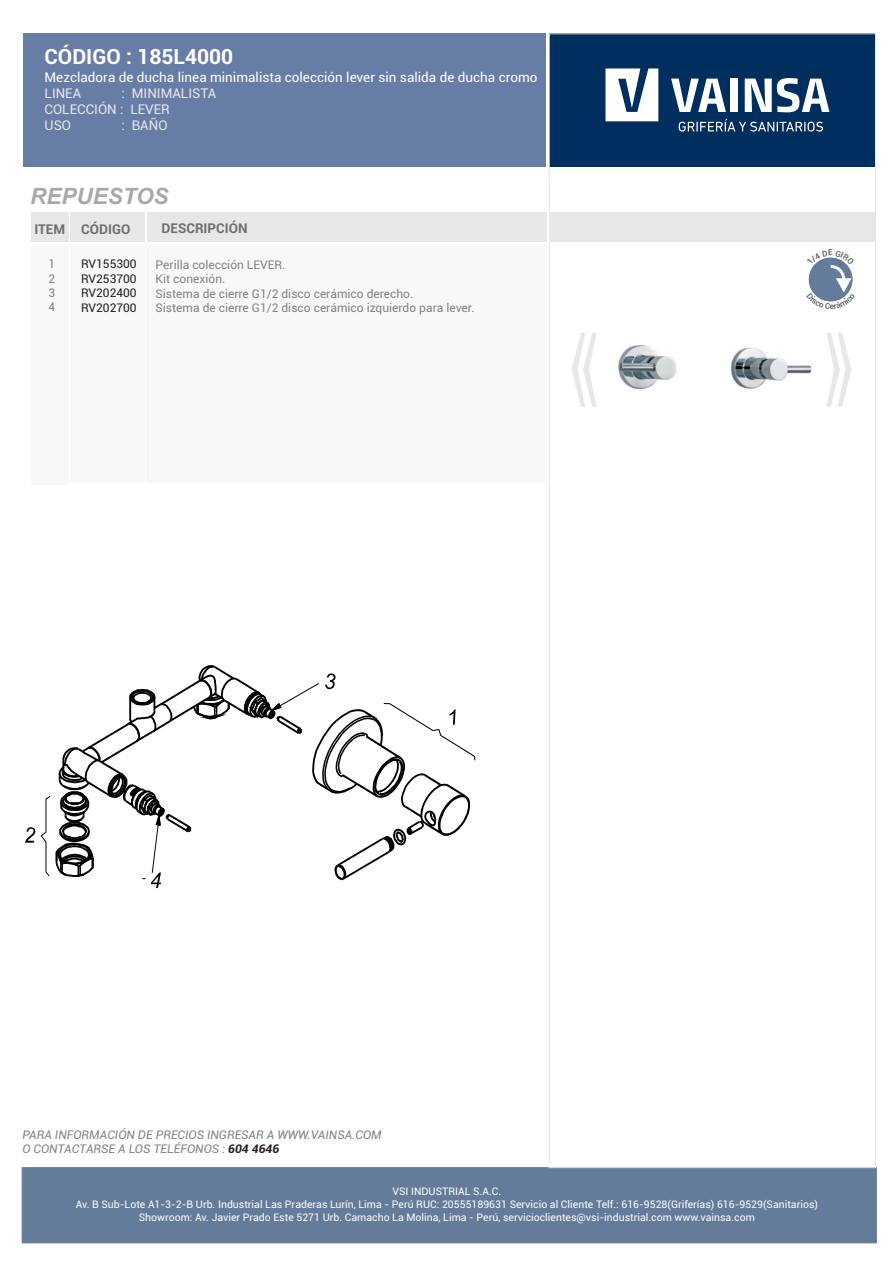
<style>
.page{position:relative;width:893px;height:1263px;background:#fff}
.page>*{position:absolute;margin:0;border:0;box-sizing:border-box;transform-origin:0 0}
.t1{font:166.2px "Arial";color:#e6e7e9;scale:.36 1}
.t2{font:italic 700 22.5px "Arial";color:#a8a9ad}
.t3{font:700 21px "Roboto";color:#fff}
.t4{font:13.5px "Roboto";color:#fff}
.t5{font:13.5px/16.2px "Roboto";color:#e6e7e9}
.t6{font:700 13.5px "Roboto";color:#6c6d70}
.t7{font:12px/14.4px "Roboto";color:#808285;text-align:justify}
.t8{font:italic 12px/14.4px "Roboto";color:#808285}
.t9{font:12px/14.4px "Roboto";color:#231f20;text-align:justify}
.t10{font:10.5px/12.6px "Roboto";color:#fff;text-align:center}
.s1{font-weight:700;color:#231f20}
</style>
<div class="page">
<div style="left:147px;top:213px;width:400px;height:29px;background:#e6e7e9"></div>
<div style="left:71px;top:213px;width:74px;height:29px;background:#e6e7e9"></div>
<div style="left:32px;top:213px;width:37px;height:29px;background:#e6e7e9"></div>
<div style="left:146px;top:244px;width:401px;height:238px;background:#f8f8f7"></div>
<div style="left:549px;top:34px;width:326px;height:133px;background:#002e5e"></div>
<svg style="left:605px;top:68px;width:53px;height:53px"></svg>
<svg style="left:671px;top:79px;width:55px;height:33px"></svg>
<div style="left:730px;top:79px;width:8px;height:33px;background:#fff"></div>
<svg style="left:745px;top:78px;width:84px;height:34px"></svg>
<svg style="left:679px;top:119px;width:144px;height:13px"></svg>
<div style="left:23px;top:34px;width:522px;height:133px;background:#687da6"></div>
<div style="left:70px;top:244px;width:75px;height:239px;background:#f8f8f7"></div>
<div style="left:32px;top:244px;width:37px;height:241px;background:#f8f8f7"></div>
<div style="left:22px;top:1167px;width:855px;height:76px;background:#647b99"></div>
<div style="left:550px;top:213px;width:325px;height:29px;background:#e6e7e9"></div>
<img style="left:730px;top:347px;width:82px;height:42px">
<img style="left:618px;top:345px;width:59px;height:45px">
<svg style="left:25px;top:665px;width:451px;height:224px"></svg>
<svg style="left:806px;top:257px;width:48px;height:52px"></svg>
<h3 class="t3" style="left:45px;top:48px;width:190px">CÓDIGO : 185L4000</h3>
<p class="t4" style="left:45px;top:72px;width:494px">Mezcladora de ducha linea minimalista colección lever sin salida de ducha cromo</p>
<p class="t5" style="left:45px;top:86px;width:38px">LINEA</p>
<p class="t5" style="left:45px;top:86px;width:173px;text-indent:77px">: MINIMALISTA<br>COLECCIÓN : LEVER<br>USO</p>
<p class="t5" style="left:122px;top:119px;width:47px">: BAÑO</p>
<h2 class="t2" style="left:30px;top:187px;width:140px">REPUESTOS</h2>
<p class="t6" style="left:34px;top:223px;width:97px">ITEM CÓDIGO</p>
<p class="t6" style="left:162px;top:223px;width:87px">DESCRIPCIÓN</p>
<p class="t7" style="left:49px;top:258px;width:8px">1<br>2<br>3<br>4</p>
<p class="t7" style="left:156px;top:258px;width:131px">Perilla colección LEVER.</p>
<p class="t7" style="left:156px;top:273px;width:320px;text-align:left">Kit conexión.<br>Sistema de cierre G1/2 disco cerámico derecho.<br>Sistema de cierre G1/2 disco cerámico izquierdo para lever.</p>
<p class="t9" style="left:81px;top:258px;width:57px">RV155300<br>RV253700<br>RV202400<br>RV202700</p>
<h1 class="t1" style="left:822px;top:292px;width:94px">»</h1>
<p class="t8" style="left:22px;top:1128px;width:361px">PARA INFORMACIÓN DE PRECIOS INGRESAR A WWW.VAINSA.COM<br>O CONTACTARSE A LOS TELÉFONOS : <span class="s1">604 4646</span></p>
<p class="t10" style="left:76px;top:1186px;width:744px">VSI INDUSTRIAL S.A.C.<br>Av. B Sub-Lote A1-3-2-B Urb. Industrial Las Praderas Lurín, Lima - Perú RUC: 20555189631 Servicio al Cliente Telf.: 616-9528(Griferías) 616-9529(Sanitarios)<br>Showroom: Av. Javier Prado Este 5271 Urb. Camacho La Molina, Lima - Perú, servicioclientes@vsi-industrial.com www.vainsa.com</p>
</div>
